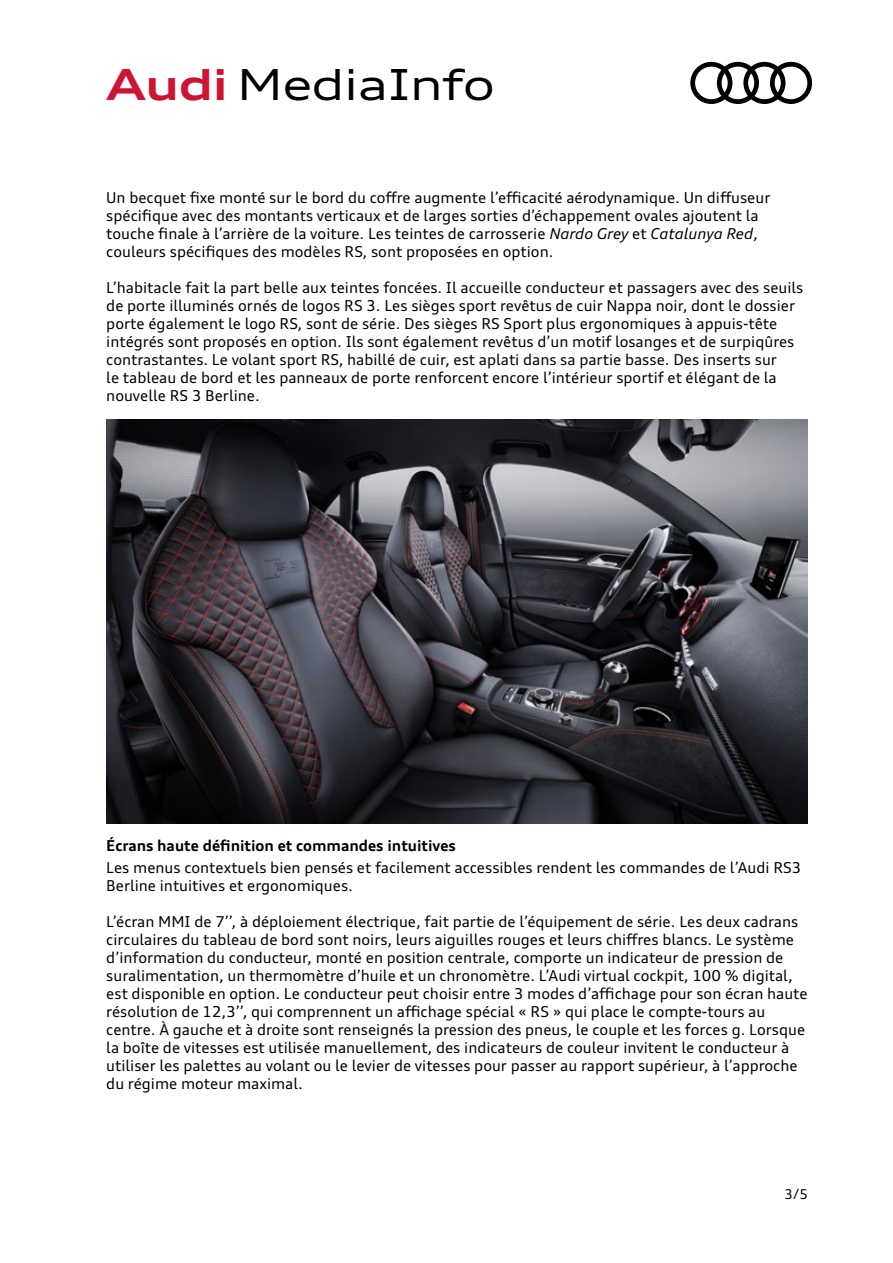
<style>
.page{position:relative;width:893px;height:1263px;background:#fff}
.page>*{position:absolute;margin:0;border:0;box-sizing:border-box;transform-origin:0 0}
.t1{font:expanded 42.75px "Audi Type";letter-spacing:-.015em;color:#000}
.t2{font:15px/18px "Audi Type";color:#000}
.t3{font:700 15px "Audi Type";color:#000}
.t4{font:13.5px "Audi Type";color:#000}
.s1{font-weight:700;color:#ce1432}
.s2{font-style:italic}
</style>
<div class="page">
<svg style="left:690px;top:62px;width:122px;height:42px"></svg>
<img style="left:106px;top:420px;width:702px;height:404px">
<h1 class="t1" style="left:106px;top:58px;width:390px"><span class="s1">Audi</span> MediaInfo</h1>
<p class="t2" style="left:106px;top:188px;width:666px">Un becquet fixe monté sur le bord du coffre augmente l’efficacité aérodynamique. Un diffuseur spécifique avec des montants verticaux et de larges sorties d’échappement ovales ajoutent la touche finale à l’arrière de la voiture. Les teintes de carrosserie <span class="s2">Nardo Grey</span> et <span class="s2">Catalunya Red</span>, couleurs spécifiques des modèles RS, sont proposées en option.</p>
<p class="t2" style="left:106px;top:278px;width:699px">L’habitacle fait la part belle aux teintes foncées. Il accueille conducteur et passagers avec des seuils de porte illuminés ornés de logos RS 3. Les sièges sport revêtus de cuir Nappa noir, dont le dossier porte également le logo RS, sont de série. Des sièges RS Sport plus ergonomiques à appuis-tête intégrés sont proposés en option. Ils sont également revêtus d’un motif losanges et de surpiqûres contrastantes. Le volant sport RS, habillé de cuir, est aplati dans sa partie basse. Des inserts sur<br>le tableau de bord et les panneaux de porte renforcent encore l’intérieur sportif et élégant de la nouvelle RS 3 Berline.</p>
<p class="t3" style="left:106px;top:836px;width:351px">Écrans haute définition et commandes intuitives</p>
<p class="t2" style="left:106px;top:858px;width:696px">Les menus contextuels bien pensés et facilement accessibles rendent les commandes de l’Audi RS3<br>Berline intuitives et ergonomiques.</p>
<p class="t2" style="left:106px;top:912px;width:703px">L’écran MMI de 7’’, à déploiement électrique, fait partie de l’équipement de série. Les deux cadrans circulaires du tableau de bord sont noirs, leurs aiguilles rouges et leurs chiffres blancs. Le système d’information du conducteur, monté en position centrale, comporte un indicateur de pression de suralimentation, un thermomètre d’huile et un chronomètre. L’Audi virtual cockpit, 100 % digital, est disponible en option. Le conducteur peut choisir entre 3 modes d’affichage pour son écran haute résolution de 12,3’’, qui comprennent un affichage spécial « RS » qui place le compte-tours au centre. À gauche et à droite sont renseignés la pression des pneus, le couple et les forces g. Lorsque la boîte de vitesses est utilisée manuellement, des indicateurs de couleur invitent le conducteur à utiliser les palettes au volant ou le levier de vitesses pour passer au rapport supérieur, à l’approche du régime moteur maximal.</p>
<p class="t4" style="left:785px;top:1186px;width:25px">3/5</p>
</div>
